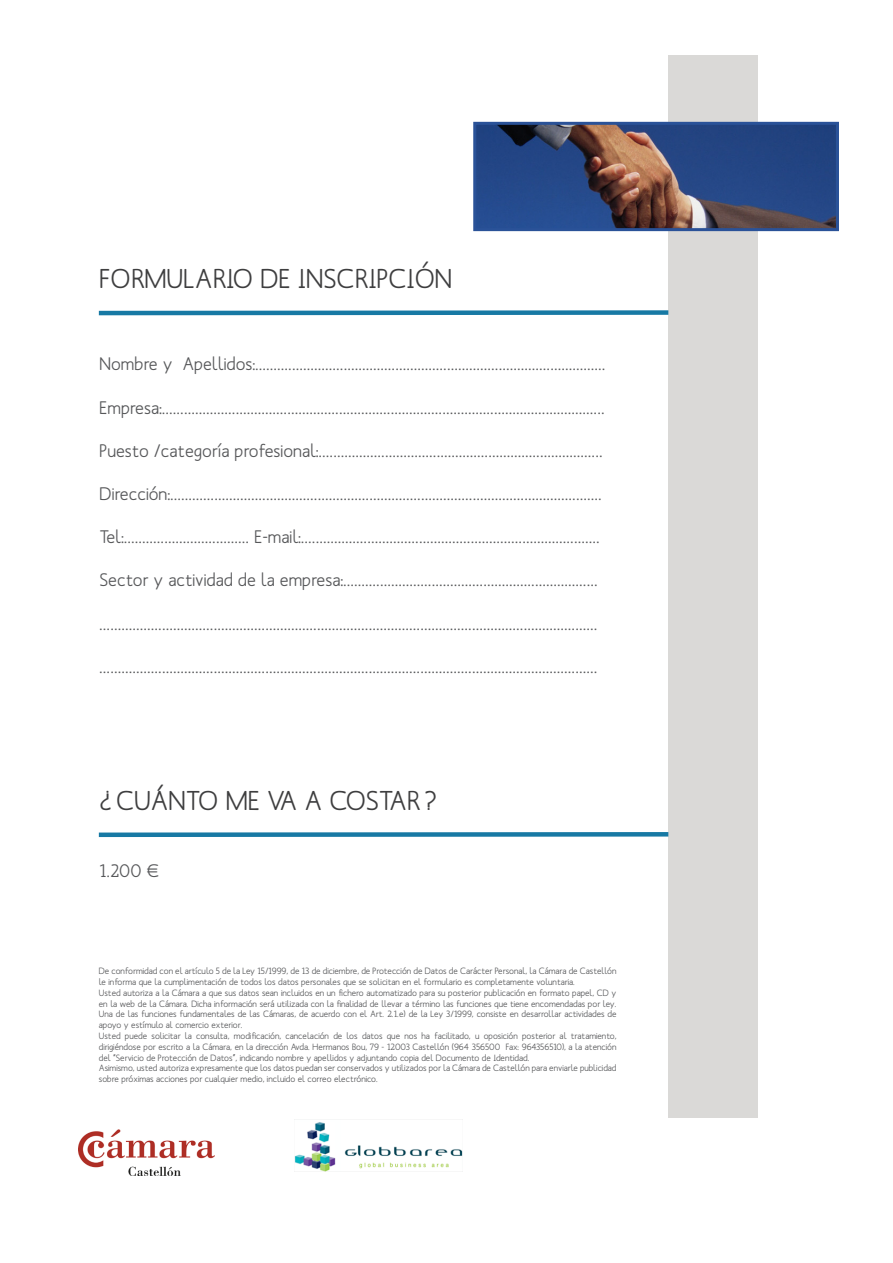
<style>
.page{position:relative;width:893px;height:1263px;background:#fff}
.page>*{position:absolute;margin:0;border:0;box-sizing:border-box;transform-origin:0 0}
.t1{font:500 27px "Mank Sans";color:#3e3e3f}
.t2{font:500 18px "Mank Sans";color:#57585a}
.t3{font:500 9px/10.8px "Mank Sans";color:#57585a}
</style>
<div class="page">
<div style="left:668px;top:55px;width:90px;height:1063px;background:#dad9d7"></div>
<img style="left:79px;top:1129px;width:135px;height:47px">
<svg style="left:98px;top:310px;width:571px;height:6px"></svg>
<svg style="left:98px;top:832px;width:571px;height:6px"></svg>
<img style="left:294px;top:1119px;width:169px;height:53px">
<img style="left:477px;top:126px;width:358px;height:101px">
<div style="left:473px;top:122px;width:366px;height:109px;border:3px solid #2a5298"></div>
<h1 class="t1" style="left:100px;top:262px;width:354px">FORMULARIO DE INSCRIPCIÓN</h1>
<h2 class="t2" style="left:100px;top:353px;width:508px">Nombre y Apellidos:...............................................................................................</h2>
<h2 class="t2" style="left:100px;top:396px;width:507px">Empresa:........................................................................................................................</h2>
<h2 class="t2" style="left:100px;top:439px;width:505px">Puesto /categoría profesional:.............................................................................</h2>
<h2 class="t2" style="left:100px;top:482px;width:504px">Dirección:.....................................................................................................................</h2>
<h2 class="t2" style="left:100px;top:525px;width:502px">Tel:.................................. E-mail:.................................................................................</h2>
<h2 class="t2" style="left:100px;top:569px;width:500px">Sector y actividad de la empresa:.....................................................................</h2>
<h2 class="t2" style="left:100px;top:612px;width:500px">.......................................................................................................................................</h2>
<h2 class="t2" style="left:100px;top:655px;width:500px">.......................................................................................................................................</h2>
<h1 class="t1" style="left:100px;top:784px;width:339px">¿ CUÁNTO ME VA A COSTAR ?</h1>
<h2 class="t2" style="left:100px;top:859px;width:61px">1.200 €</h2>
<p class="t3" style="left:99px;top:965px;width:519px">De conformidad con el artículo 5 de la Ley 15/1999, de 13 de diciembre, de Protección de Datos de Carácter Personal, la Cámara de Castellón le informa que la cumplimentación de todos los datos personales que se solicitan en el formulario es completamente voluntaria.<br>Usted autoriza a la Cámara a que sus datos sean incluidos en un fichero automatizado para su posterior publicación en formato papel, CD y en la web de la Cámara. Dicha información será utilizada con la finalidad de llevar a término las funciones que tiene encomendadas por ley.<br>Una de las funciones fundamentales de las Cámaras, de acuerdo con el Art. 2.1.e) de la Ley 3/1999, consiste en desarrollar actividades de apoyo y estímulo al comercio exterior.<br>Usted puede solicitar la consulta, modificación, cancelación de los datos que nos ha facilitado, u oposición posterior al tratamiento, dirigiéndose por escrito a la Cámara, en la dirección Avda. Hermanos Bou, 79 - 12003 Castellón (964 356500 Fax: 964356510), a la atención del “Servicio de Protección de Datos”, indicando nombre y apellidos y adjuntando copia del Documento de Identidad.<br>Asimismo, usted autoriza expresamente que los datos puedan ser conservados y utilizados por la Cámara de Castellón para enviarle publicidad sobre próximas acciones por cualquier medio, incluido el correo electrónico.</p>
</div>
